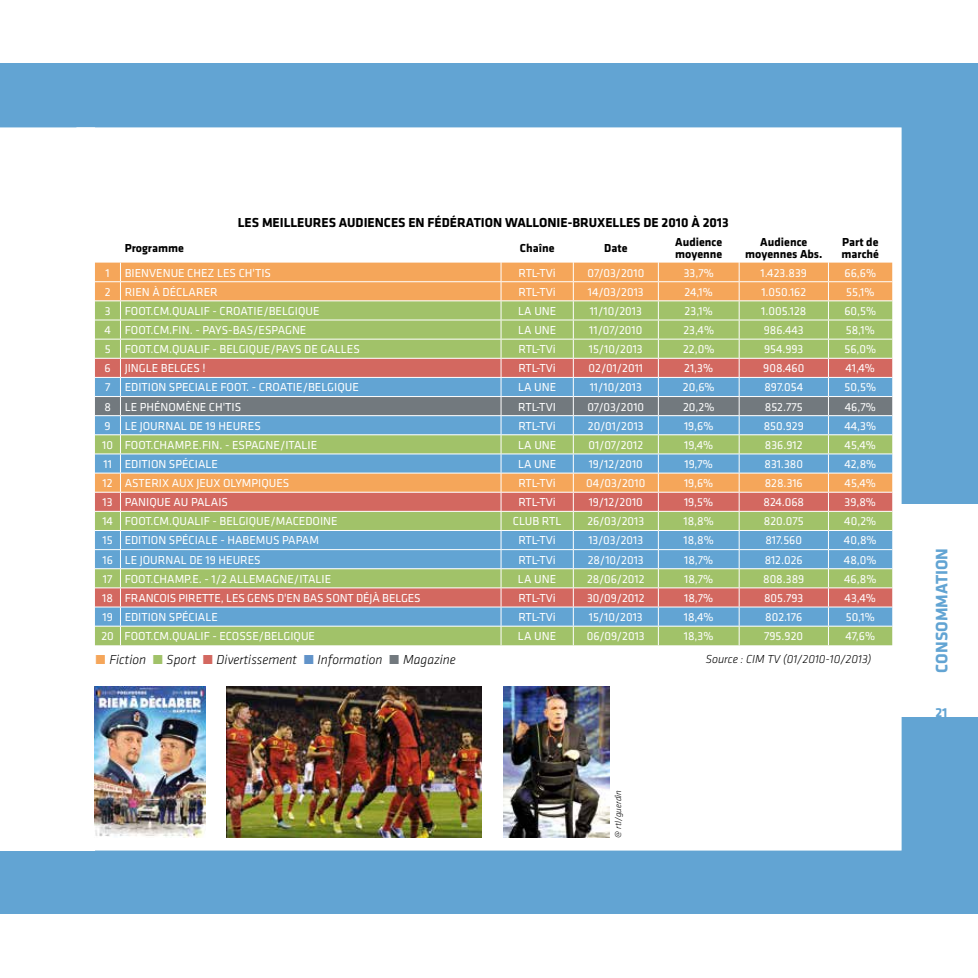
<style>
.page{position:relative;width:978px;height:978px;background:#fff}
.page>*{position:absolute;margin:0;border:0;box-sizing:border-box;transform-origin:0 0}
.t1{font:700 17.25px "Klavika";color:#62a4d3}
.t2{font:700 13.5px "Klavika";color:#000}
.t3{font:italic 300 13.5px "Klavika";color:#000}
.t4{font:700 13.5px "Klavika";color:#62a4d3}
.t5{font:12px "Klavika";color:#fff}
.t6{font:700 12px/12px "Klavika";color:#000}
.t7{font:italic 300 12px "Klavika";color:#000}
.t8{font:italic 300 9px "Klavika";color:#000}
.s1{font-weight:400;font-style:normal;color:#f5a65a}
.s2{font-weight:400;font-style:normal;color:#a1c269}
.s3{font-weight:400;font-style:normal;color:#d36860}
.s4{font-weight:400;font-style:normal;color:#6193c9}
.s5{font-weight:400;font-style:normal;color:#72797e}
</style>
<div class="page">
<div style="left:0;top:64px;width:978px;height:850px;background:#62a4d3"></div>
<div style="left:901px;top:504px;width:77px;height:212px;background:#fff"></div>
<div style="left:77px;top:128px;width:824px;height:722px;background:#fff"></div>
<div style="left:0;top:128px;width:95px;height:722px;background:#fff"></div>
<svg style="left:95px;top:263px;width:797px;height:382px;background:#a5a88d"></svg>
<img style="left:227px;top:687px;width:255px;height:151px">
<img style="left:503px;top:687px;width:106px;height:151px">
<img style="left:95px;top:687px;width:111px;height:151px">
<p class="t2" style="left:238px;top:215px;width:492px">LES MEILLEURES AUDIENCES EN FÉDÉRATION WALLONIE-BRUXELLES DE 2010 À 2013</p>
<p class="t6" style="left:125px;top:242px;width:61px">Programme</p>
<p class="t6" style="left:520px;top:242px;width:36px">Chaîne</p>
<p class="t6" style="left:604px;top:242px;width:25px">Date</p>
<p class="t6" style="left:675px;top:236px;width:49px">Audience moyenne</p>
<p class="t6" style="left:745px;top:236px;width:79px;text-align:center">Audience moyennes Abs.</p>
<p class="t6" style="left:842px;top:236px;width:39px">Part de marché</p>
<p class="t5" style="left:106px;top:266px;width:167px">1 BIENVENUE CHEZ LES CH'TIS</p>
<p class="t5" style="left:518px;top:266px;width:39px">RTL-TVi</p>
<p class="t5" style="left:587px;top:266px;width:58px">07/03/2010</p>
<p class="t5" style="left:684px;top:266px;width:32px">33,7%</p>
<p class="t5" style="left:761px;top:266px;width:48px">1.423.839</p>
<p class="t5" style="left:845px;top:266px;width:33px">66,6%</p>
<p class="t5" style="left:105px;top:285px;width:114px">2 RIEN À DÉCLARER</p>
<p class="t5" style="left:518px;top:285px;width:39px">RTL-TVi</p>
<p class="t5" style="left:588px;top:285px;width:57px">14/03/2013</p>
<p class="t5" style="left:685px;top:285px;width:30px">24,1%</p>
<p class="t5" style="left:761px;top:285px;width:46px">1.050.162</p>
<p class="t5" style="left:846px;top:285px;width:30px">55,1%</p>
<p class="t5" style="left:105px;top:304px;width:216px">3 FOOT.CM.QUALIF - CROATIE/BELGIQUE</p>
<p class="t5" style="left:518px;top:304px;width:40px">LA UNE</p>
<p class="t5" style="left:590px;top:304px;width:54px">11/10/2013</p>
<p class="t5" style="left:685px;top:304px;width:30px">23,1%</p>
<p class="t5" style="left:761px;top:304px;width:47px">1.005.128</p>
<p class="t5" style="left:844px;top:304px;width:33px">60,5%</p>
<p class="t5" style="left:104px;top:324px;width:203px">4 FOOT.CM.FIN. - PAYS-BAS/ESPAGNE</p>
<p class="t5" style="left:518px;top:324px;width:40px">LA UNE</p>
<p class="t5" style="left:589px;top:324px;width:55px">11/07/2010</p>
<p class="t5" style="left:683px;top:324px;width:32px">23,4%</p>
<p class="t5" style="left:764px;top:324px;width:42px">986.443</p>
<p class="t5" style="left:846px;top:324px;width:30px">58,1%</p>
<p class="t5" style="left:105px;top:343px;width:257px">5 FOOT.CM.QUALIF - BELGIQUE/PAYS DE GALLES</p>
<p class="t5" style="left:518px;top:343px;width:39px">RTL-TVi</p>
<p class="t5" style="left:589px;top:343px;width:55px">15/10/2013</p>
<p class="t5" style="left:683px;top:343px;width:33px">22,0%</p>
<p class="t5" style="left:764px;top:343px;width:41px">954.993</p>
<p class="t5" style="left:844px;top:343px;width:33px">56,0%</p>
<p class="t5" style="left:105px;top:362px;width:103px">6 JINGLE BELGES !</p>
<p class="t5" style="left:518px;top:362px;width:39px">RTL-TVi</p>
<p class="t5" style="left:589px;top:362px;width:56px">02/01/2011</p>
<p class="t5" style="left:684px;top:362px;width:31px">21,3%</p>
<p class="t5" style="left:763px;top:362px;width:43px">908.460</p>
<p class="t5" style="left:846px;top:362px;width:31px">41,4%</p>
<p class="t5" style="left:105px;top:381px;width:255px">7 EDITION SPECIALE FOOT. - CROATIE/BELGIQUE</p>
<p class="t5" style="left:518px;top:381px;width:40px">LA UNE</p>
<p class="t5" style="left:590px;top:381px;width:54px">11/10/2013</p>
<p class="t5" style="left:683px;top:381px;width:33px">20,6%</p>
<p class="t5" style="left:764px;top:381px;width:40px">897.054</p>
<p class="t5" style="left:844px;top:381px;width:33px">50,5%</p>
<p class="t5" style="left:104px;top:400px;width:138px">8 LE PHÉNOMÈNE CH'TIS</p>
<p class="t5" style="left:518px;top:400px;width:39px">RTL-TVI</p>
<p class="t5" style="left:587px;top:400px;width:58px">07/03/2010</p>
<p class="t5" style="left:683px;top:400px;width:33px">20,2%</p>
<p class="t5" style="left:765px;top:400px;width:39px">852.775</p>
<p class="t5" style="left:845px;top:400px;width:32px">46,7%</p>
<p class="t5" style="left:105px;top:419px;width:158px">9 LE JOURNAL DE 19 HEURES</p>
<p class="t5" style="left:518px;top:419px;width:39px">RTL-TVi</p>
<p class="t5" style="left:588px;top:419px;width:57px">20/01/2013</p>
<p class="t5" style="left:684px;top:419px;width:31px">19,6%</p>
<p class="t5" style="left:764px;top:419px;width:42px">850.929</p>
<p class="t5" style="left:844px;top:419px;width:33px">44,3%</p>
<p class="t5" style="left:102px;top:438px;width:217px">10 FOOT.CHAMP.E.FIN. - ESPAGNE/ITALIE</p>
<p class="t5" style="left:518px;top:438px;width:40px">LA UNE</p>
<p class="t5" style="left:588px;top:438px;width:56px">01/07/2012</p>
<p class="t5" style="left:684px;top:438px;width:31px">19,4%</p>
<p class="t5" style="left:765px;top:438px;width:39px">836.912</p>
<p class="t5" style="left:845px;top:438px;width:33px">45,4%</p>
<p class="t5" style="left:103px;top:457px;width:116px">11 EDITION SPÉCIALE</p>
<p class="t5" style="left:518px;top:457px;width:40px">LA UNE</p>
<p class="t5" style="left:589px;top:457px;width:56px">19/12/2010</p>
<p class="t5" style="left:684px;top:457px;width:30px">19,7%</p>
<p class="t5" style="left:765px;top:457px;width:40px">831.380</p>
<p class="t5" style="left:844px;top:457px;width:33px">42,8%</p>
<p class="t5" style="left:103px;top:477px;width:188px">12 ASTERIX AUX JEUX OLYMPIQUES</p>
<p class="t5" style="left:518px;top:477px;width:39px">RTL-TVi</p>
<p class="t5" style="left:586px;top:477px;width:60px">04/03/2010</p>
<p class="t5" style="left:684px;top:477px;width:31px">19,6%</p>
<p class="t5" style="left:765px;top:477px;width:40px">828.316</p>
<p class="t5" style="left:845px;top:477px;width:33px">45,4%</p>
<p class="t5" style="left:103px;top:496px;width:127px">13 PANIQUE AU PALAIS</p>
<p class="t5" style="left:518px;top:496px;width:39px">RTL-TVi</p>
<p class="t5" style="left:589px;top:496px;width:56px">19/12/2010</p>
<p class="t5" style="left:684px;top:496px;width:31px">19,5%</p>
<p class="t5" style="left:763px;top:496px;width:42px">824.068</p>
<p class="t5" style="left:845px;top:496px;width:33px">39,8%</p>
<p class="t5" style="left:102px;top:515px;width:237px">14 FOOT.CM.QUALIF - BELGIQUE/MACEDOINE</p>
<p class="t5" style="left:513px;top:515px;width:50px">CLUB RTL</p>
<p class="t5" style="left:587px;top:515px;width:58px">26/03/2013</p>
<p class="t5" style="left:683px;top:515px;width:32px">18,8%</p>
<p class="t5" style="left:764px;top:515px;width:41px">820.075</p>
<p class="t5" style="left:844px;top:515px;width:34px">40,2%</p>
<p class="t5" style="left:103px;top:534px;width:218px">15 EDITION SPÉCIALE - HABEMUS PAPAM</p>
<p class="t5" style="left:518px;top:534px;width:39px">RTL-TVi</p>
<p class="t5" style="left:588px;top:534px;width:56px">13/03/2013</p>
<p class="t5" style="left:683px;top:534px;width:32px">18,8%</p>
<p class="t5" style="left:765px;top:534px;width:38px">817.560</p>
<p class="t5" style="left:844px;top:534px;width:34px">40,8%</p>
<p class="t5" style="left:102px;top:553px;width:160px">16 LE JOURNAL DE 19 HEURES</p>
<p class="t5" style="left:518px;top:553px;width:39px">RTL-TVi</p>
<p class="t5" style="left:588px;top:553px;width:57px">28/10/2013</p>
<p class="t5" style="left:684px;top:553px;width:31px">18,7%</p>
<p class="t5" style="left:765px;top:553px;width:40px">812.026</p>
<p class="t5" style="left:844px;top:553px;width:34px">48,0%</p>
<p class="t5" style="left:103px;top:572px;width:230px">17 FOOT.CHAMP.E. - 1/2 ALLEMAGNE/ITALIE</p>
<p class="t5" style="left:518px;top:572px;width:40px">LA UNE</p>
<p class="t5" style="left:587px;top:572px;width:59px">28/06/2012</p>
<p class="t5" style="left:684px;top:572px;width:31px">18,7%</p>
<p class="t5" style="left:763px;top:572px;width:43px">808.389</p>
<p class="t5" style="left:844px;top:572px;width:34px">46,8%</p>
<p class="t5" style="left:102px;top:591px;width:320px">18 FRANCOIS PIRETTE, LES GENS D'EN BAS SONT DÉJÀ BELGES</p>
<p class="t5" style="left:518px;top:591px;width:39px">RTL-TVi</p>
<p class="t5" style="left:587px;top:591px;width:59px">30/09/2012</p>
<p class="t5" style="left:684px;top:591px;width:31px">18,7%</p>
<p class="t5" style="left:764px;top:591px;width:41px">805.793</p>
<p class="t5" style="left:845px;top:591px;width:33px">43,4%</p>
<p class="t5" style="left:102px;top:610px;width:117px">19 EDITION SPÉCIALE</p>
<p class="t5" style="left:518px;top:610px;width:39px">RTL-TVi</p>
<p class="t5" style="left:589px;top:610px;width:55px">15/10/2013</p>
<p class="t5" style="left:684px;top:610px;width:31px">18,4%</p>
<p class="t5" style="left:765px;top:610px;width:38px">802.176</p>
<p class="t5" style="left:846px;top:610px;width:31px">50,1%</p>
<p class="t5" style="left:101px;top:630px;width:215px">20 FOOT.CM.QUALIF - ECOSSE/BELGIQUE</p>
<p class="t5" style="left:518px;top:630px;width:40px">LA UNE</p>
<p class="t5" style="left:587px;top:630px;width:59px">06/09/2013</p>
<p class="t5" style="left:684px;top:630px;width:31px">18,3%</p>
<p class="t5" style="left:764px;top:630px;width:40px">795.920</p>
<p class="t5" style="left:845px;top:630px;width:31px">47,6%</p>
<p class="t3" style="left:95px;top:652px;width:362px"><span class="s1">•</span> Fiction <span class="s2">•</span> Sport <span class="s3">•</span> Divertissement <span class="s4">•</span> Information <span class="s5">•</span> Magazine</p>
<p class="t7" style="left:706px;top:653px;width:167px">Source : CIM TV (01/2010-10/2013)</p>
<p class="t8" style="left:613px;top:838px;width:49px;rotate:-90deg">@ rtl/guerdin</p>
<h1 class="t1" style="left:932px;top:672px;width:126px;rotate:-90deg">CONSOMMATION</h1>
<p class="t4" style="left:935px;top:705px;width:14px">21</p>
</div>
